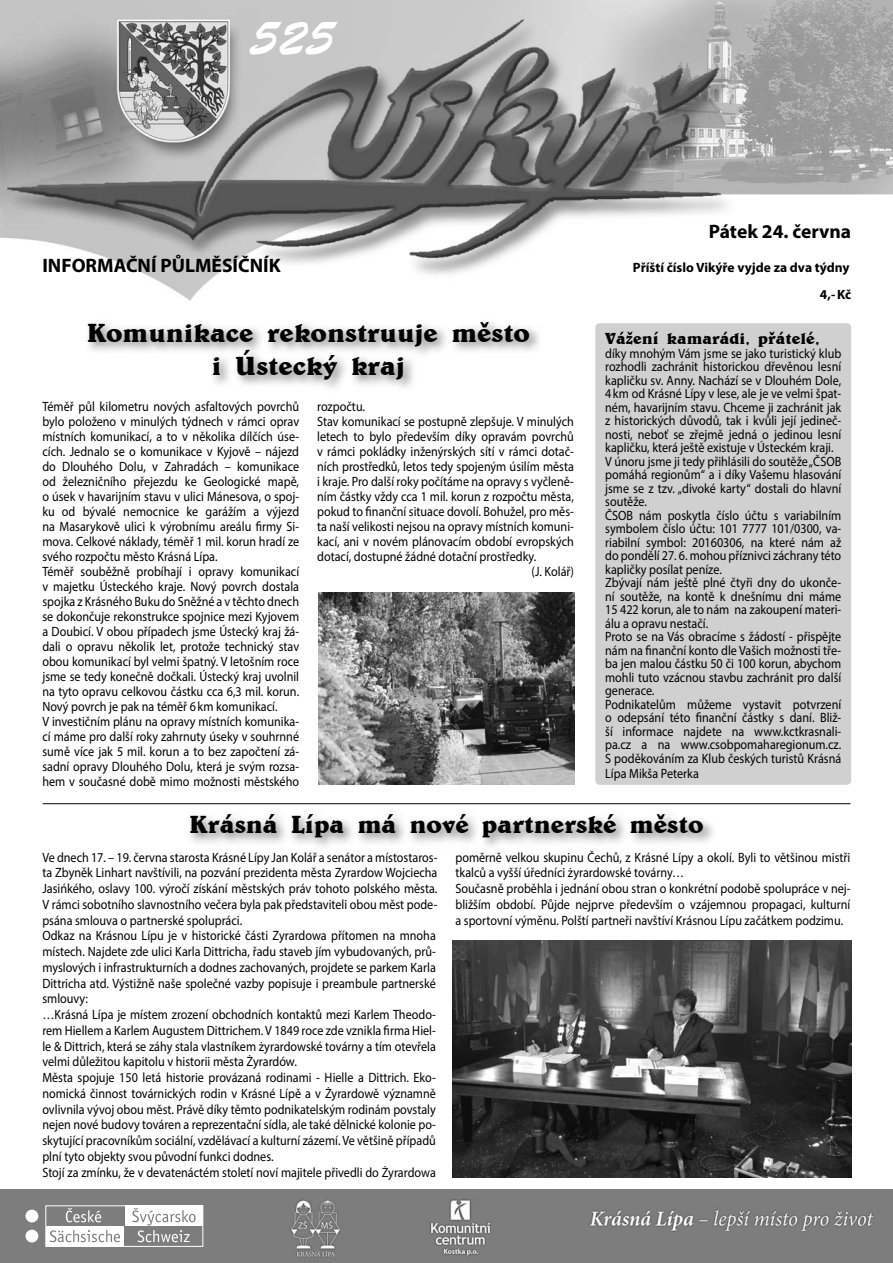
<style>
.page{position:relative;width:893px;height:1263px;background:#fff}
.page>*{position:absolute;margin:0;border:0;box-sizing:border-box;transform-origin:0 0}
.t1{font:49.5px "Brush Script Std";color:#fff}
.t2{font:27px/33px "Belwe Bd BTCE Bold";color:#000;text-align:center}
.t3{font:25.5px "Belwe Bd BTCE Bold";color:#000}
.t4{font:700 19.5px "Myriad Pro";color:#000}
.t5{font:16.5px "Belwe Bd BTCE Bold";color:#000}
.t6{font:13.5px/13.5px "Myriad Pro";color:#000;scale:.9 1}
.t7{font:700 13.5px/27px "Myriad Pro";color:#000;text-align:right}
</style>
<div class="page">
<img style="left:0;top:1189px;width:893px;height:74px">
<div style="left:124px;top:1206px;width:79px;height:20px;background:#fff"></div>
<div style="left:46px;top:1226px;width:78px;height:20px;background:#fff"></div>
<div style="left:46px;top:1206px;width:78px;height:20px;background:#7d7d7d"></div>
<div style="left:124px;top:1226px;width:79px;height:20px;background:#7d7d7d"></div>
<svg style="left:50px;top:1230px;width:70px;height:12px"></svg>
<svg style="left:66px;top:1208px;width:35px;height:14px"></svg>
<svg style="left:132px;top:1208px;width:64px;height:34px"></svg>
<div style="left:46px;top:1205px;width:157px;height:41px;border:1px solid #fff"></div>
<div style="left:26px;top:1209px;width:12px;height:13px;background:#fff;border-radius:50%"></div>
<div style="left:26px;top:1229px;width:12px;height:13px;background:#fff;border-radius:50%"></div>
<img style="left:0;top:0;width:893px;height:301px">
<img style="left:88px;top:322px;width:451px;height:66px">
<img style="left:190px;top:815px;width:523px;height:32px">
<div style="left:595px;top:323px;width:256px;height:462px;background:#d0d0d0;border-radius:4px"></div>
<img style="left:318px;top:593px;width:256px;height:192px">
<img style="left:453px;top:940px;width:398px;height:238px">
<hr style="left:43px;top:803px;width:807px;height:1px;background:#000">
<h1 class="t1" style="left:250px;top:23px;width:85px">525</h1>
<h3 class="t4" style="left:709px;top:224px;width:144px">Pátek 24. června</h3>
<h3 class="t4" style="left:42px;top:258px;width:240px">INFORMAČNÍ PŮLMĚSÍČNÍK</h3>
<p class="t7" style="left:633px;top:255px;width:220px">Příští číslo Vikýře vyjde za dva týdny<br>4,- Kč</p>
<h2 class="t2" style="left:87px;top:316px;width:445px">Komunikace rekonstruuje město i Ústecký kraj</h2>
<p class="t6" style="left:42px;top:400px;width:287px;line-height:15px">Téměř půl kilometru nových asfaltových povrchů bylo položeno v minulých týdnech v rámci oprav místních komunikací, a to v několika dílčích úse&shy;cích. Jednalo se o komunikace v Kyjově – nájezd do Dlouhého Dolu, v Zahradách – komunikace od železničního přejezdu ke Geologické mapě, o úsek v havarijním stavu v ulici Mánesova, o spoj&shy;ku od bývalé nemocnice ke garážím a výjezd na Masarykově ulici k výrobnímu areálu firmy Si&shy;mova. Celkové náklady, téměř 1 mil. korun hradí ze svého rozpočtu město Krásná Lípa.<br>Téměř souběžně probíhají i opravy komunikací v majetku Ústeckého kraje. Nový povrch dostala spojka z Krásného Buku do Sněžné a v těchto dnech se dokončuje rekonstrukce spojnice mezi Kyjovem a Doubicí. V obou případech jsme Ústecký kraj žá&shy;dali o opravu několik let, protože technický stav obou komunikací byl velmi špatný. V letošním roce jsme se tedy konečně dočkali. Ústecký kraj uvolnil na tyto opravu celkovou částku cca 6,3 mil. korun.<br>Nový povrch je pak na téměř 6 km komunikací.<br>V investičním plánu na opravy místních komunika&shy;cí máme pro další roky zahrnuty úseky v souhrnné sumě více jak 5 mil. korun a to bez započtení zá&shy;sadní opravy Dlouhého Dolu, která je svým rozsa&shy;hem v současné době mimo možnosti městského</p>
<p class="t6" style="left:317px;top:401px;width:55px">rozpočtu.</p>
<p class="t6" style="left:317px;top:416px;width:287px">Stav komunikací se postupně zlepšuje. V minulých</p>
<p class="t6" style="left:317px;top:431px;width:287px">letech to bylo především díky opravám povrchů</p>
<p class="t6" style="left:317px;top:446px;width:287px">v rámci pokládky inženýrských sítí v rámci dotač-</p>
<p class="t6" style="left:317px;top:461px;width:287px">ních prostředků, letos tedy spojeným úsilím města</p>
<p class="t6" style="left:317px;top:476px;width:287px">i kraje. Pro další roky počítáme na opravy s vyčleně-</p>
<p class="t6" style="left:317px;top:491px;width:287px">ním částky vždy cca 1 mil. korun z rozpočtu města,</p>
<p class="t6" style="left:317px;top:506px;width:287px">pokud to finanční situace dovolí. Bohužel, pro měs-</p>
<p class="t6" style="left:317px;top:521px;width:287px">ta naší velikosti nejsou na opravy místních komuni-</p>
<p class="t6" style="left:317px;top:536px;width:287px">kací, ani v novém plánovacím období evropských</p>
<p class="t6" style="left:317px;top:551px;width:245px">dotací, dostupné žádné dotační prostředky.</p>
<p class="t6" style="left:531px;top:566px;width:49px">(J. Kolář)</p>
<p class="t5" style="left:605px;top:328px;width:216px">Vážení kamarádi, přátelé,</p>
<p class="t6" style="left:605px;top:348px;width:264px">díky mnohým Vám jsme se jako turistický klub rozhodli zachránit historickou dřevěnou lesní kapličku sv. Anny. Nachází se v Dlouhém Dole, 4 km od Krásné Lípy v lese, ale je ve velmi špat&shy;ném, havarijním stavu. Chceme ji zachránit jak z historických důvodů, tak i kvůli její jedineč&shy;nosti, neboť se zřejmě jedná o jedinou lesní kapličku, která ještě existuje v Ústeckém kraji.<br>V únoru jsme ji tedy přihlásili do soutěže „ČSOB pomáhá regionům“ a i díky Vašemu hlasování jsme se z tzv. „divoké karty“ dostali do hlavní soutěže.<br>ČSOB nám poskytla číslo účtu s variabilním symbolem číslo účtu: 101 7777 101/0300, va&shy;riabilní symbol: 20160306, na které nám až do pondělí 27. 6. mohou příznivci záchrany této kapličky posílat peníze.<br>Zbývají nám ještě plné čtyři dny do ukonče&shy;ní soutěže, na kontě k dnešnímu dni máme 15 422 korun, ale to nám na zakoupení materi&shy;álu a opravu nestačí.<br>Proto se na Vás obracíme s žádostí - přispějte nám na finanční konto dle Vašich možnosti tře&shy;ba jen malou částku 50 či 100 korun, abychom mohli tuto vzácnou stavbu zachránit pro další generace.<br>Podnikatelům můžeme vystavit potvrzení o odepsání této finanční částky s daní. Bliž&shy;ší informace najdete na www.kctkrasnali&shy;pa.cz a na www.csobpomaharegionum.cz.<br>S poděkováním za Klub českých turistů Krásná</p>
<p class="t6" style="left:605px;top:768px;width:106px">Lípa Mikša Peterka</p>
<h3 class="t3" style="left:189px;top:808px;width:516px">Krásná Lípa má nové partnerské město</h3>
<p class="t6" style="left:42px;top:851px;width:440px;line-height:15.8px">Ve dnech 17. – 19. června starosta Krásné Lípy Jan Kolář a senátor a místostaros&shy;ta Zbyněk Linhart navštívili, na pozvání prezidenta města Zyrardow Wojciecha Jasińkého, oslavy 100. výročí získání městských práv tohoto polského města.<br>V rámci sobotního slavnostního večera byla pak představiteli obou měst pode&shy;psána smlouva o partnerské spolupráci.<br>Odkaz na Krásnou Lípu je v historické části Zyrardowa přítomen na mnoha místech. Najdete zde ulici Karla Dittricha, řadu staveb jím vybudovaných, prů&shy;myslových i infrastrukturních a dodnes zachovaných, projdete se parkem Karla Dittricha atd. Výstižně naše společné vazby popisuje i preambule partnerské smlouvy:<br>…Krásná Lípa je místem zrození obchodních kontaktů mezi Karlem Theodo&shy;rem Hiellem a Karlem Augustem Dittrichem. V 1849 roce zde vznikla firma Hiel&shy;le &amp; Dittrich, která se záhy stala vlastníkem żyrardowské továrny a tím otevřela velmi důležitou kapitolu v historii města Żyrardów.<br>Města spojuje 150 letá historie provázaná rodinami - Hielle a Dittrich. Eko&shy;nomická činnost továrnických rodin v Krásné Lípě a v Żyrardowě významně ovlivnila vývoj obou měst. Právě díky těmto podnikatelským rodinám povstaly nejen nové budovy továren a reprezentační sídla, ale také dělnické kolonie po&shy;skytující pracovníkům sociální, vzdělávací a kulturní zázemí. Ve většině případů plní tyto objekty svou původní funkci dodnes.<br>Stojí za zmínku, že v devatenáctém století noví majitele přivedli do Żyrardowa</p>
<p class="t6" style="left:455px;top:851px;width:440px;line-height:15.8px">poměrně velkou skupinu Čechů, z Krásné Lípy a okolí. Byli to většinou mistři tkalců a vyšší úředníci żyrardowské továrny…<br>Současně proběhla i jednání obou stran o konkrétní podobě spolupráce v nej&shy;bližším období. Půjde nejprve především o vzájemnou propagaci, kulturní a sportovní výměnu. Polští partneři navštíví Krásnou Lípu začátkem podzimu.</p>
</div>
